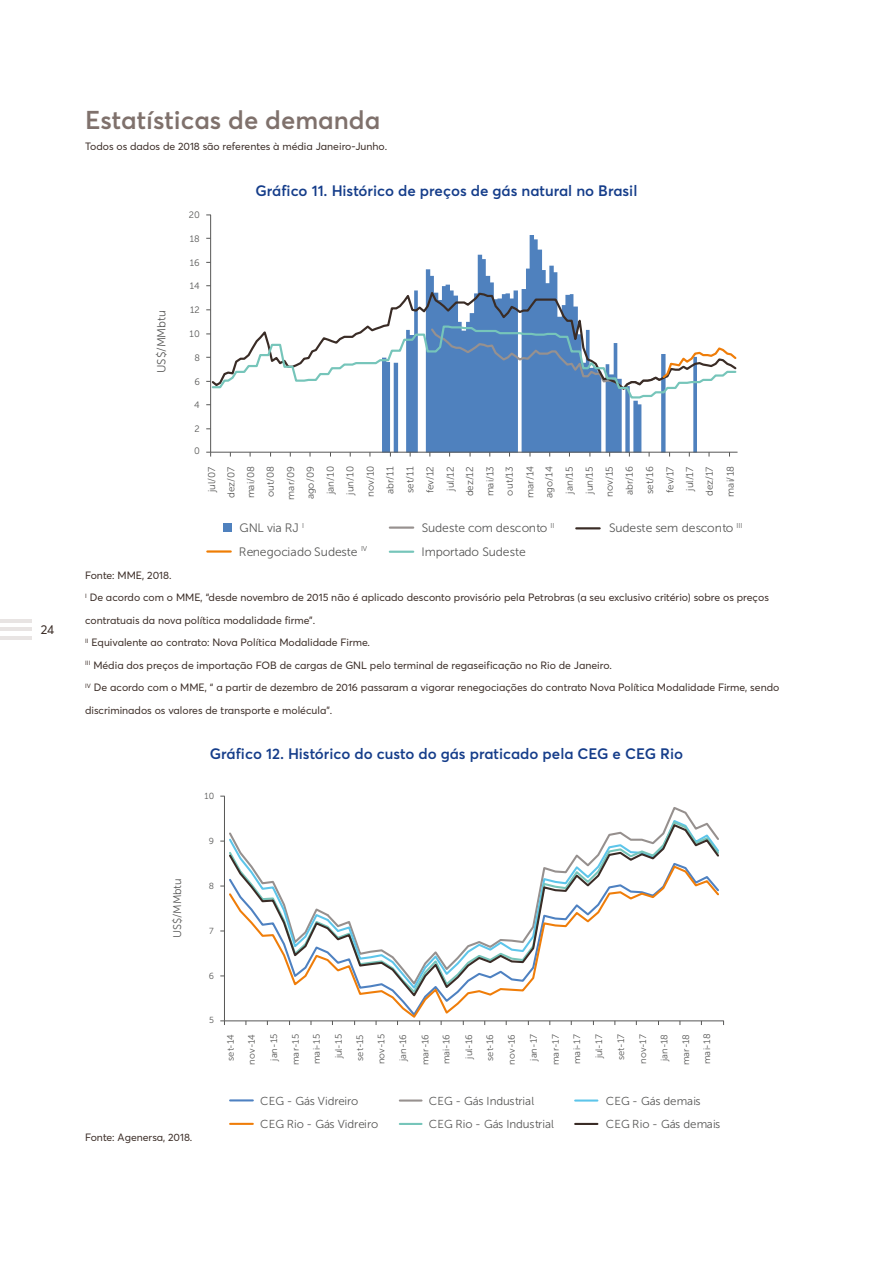
<style>
.page{position:relative;width:893px;height:1263px;background:#fff}
.page>*{position:absolute;margin:0;border:0;box-sizing:border-box;transform-origin:0 0}
.t1{font:600 25.5px "Averta";color:#7f716c}
.t2{font:600 15px "Averta";color:#153d8a}
.t3{font:12.75px "Averta";color:#3a2c26}
.t4{font:12.15px "Museo Sans 300";letter-spacing:-.01em;color:#575756}
.t5{font:11.7px "Museo Sans 300";letter-spacing:-.005em;color:#575756}
.t6{font:11.55px "Museo Sans 300";color:#575756}
.t7{font:11.1px "Museo Sans 300";letter-spacing:-.005em;color:#575756}
.t8{font:10.5px/22.5px "Averta";color:#3a2c26}
.t9{font:9.9px/19.8px "Museo Sans 300";letter-spacing:.01em;color:#575756;text-align:right}
.t10{font:9.3px "Museo Sans 300";letter-spacing:.015em;color:#575756}
.t11{font:8.85px "Museo Sans 300";color:#575756}
</style>
<div class="page">
<hr style="left:0;top:619px;width:31px;height:4px;background:#e8e4e3">
<hr style="left:0;top:627px;width:31px;height:4px;background:#e8e4e3">
<hr style="left:0;top:636px;width:31px;height:3px;background:#e8e4e3">
<svg style="left:382px;top:235px;width:315px;height:217px"></svg>
<svg style="left:211px;top:287px;width:486px;height:37px"></svg>
<hr style="left:210px;top:215px;width:1px;height:237px;background:#575756">
<svg style="left:206px;top:324px;width:531px;height:81px"></svg>
<hr style="left:211px;top:452px;width:526px;height:1px;background:#575756">
<div style="left:224px;top:524px;width:8px;height:8px;background:#4f81be"></div>
<hr style="left:207px;top:550px;width:24px;height:3px;background:#ef7d04">
<hr style="left:390px;top:526px;width:23px;height:3px;background:#97918f">
<hr style="left:390px;top:551px;width:23px;height:2px;background:#76c5ba">
<hr style="left:576px;top:527px;width:24px;height:2px;background:#3a2c26">
<svg style="left:393px;top:999px;width:71px;height:19px"></svg>
<svg style="left:229px;top:822px;width:490px;height:177px"></svg>
<hr style="left:224px;top:796px;width:1px;height:225px;background:#575756">
<hr style="left:224px;top:1020px;width:500px;height:1px;background:#575756">
<svg style="left:220px;top:1020px;width:5px;height:5px"></svg>
<hr style="left:230px;top:1099px;width:23px;height:2px;background:#4e81c1">
<hr style="left:400px;top:1099px;width:22px;height:2px;background:#97918f">
<hr style="left:575px;top:1099px;width:22px;height:2px;background:#5dc5ea">
<hr style="left:230px;top:1123px;width:23px;height:2px;background:#ef7d09">
<hr style="left:400px;top:1123px;width:22px;height:2px;background:#76c5ba">
<hr style="left:575px;top:1123px;width:22px;height:2px;background:#3a2c26">
<p class="t3" style="left:41px;top:620px;width:15px">24</p>
<h1 class="t1" style="left:85px;top:102px;width:297px">Estatísticas de demanda</h1>
<p class="t8" style="left:85px;top:135px;width:304px">Todos os dados de 2018 são referentes à média Janeiro-Junho.</p>
<p class="t5" style="left:155px;top:373px;width:65px;rotate:-90deg">US$/MMbtu</p>
<p class="t10" style="left:189px;top:210px;width:13px">20</p>
<p class="t10" style="left:190px;top:233px;width:12px">18</p>
<p class="t10" style="left:190px;top:257px;width:11px">16</p>
<p class="t10" style="left:190px;top:281px;width:12px">14</p>
<p class="t10" style="left:190px;top:305px;width:11px">12</p>
<p class="t10" style="left:190px;top:329px;width:12px">10</p>
<p class="t10" style="left:194px;top:353px;width:7px">8</p>
<p class="t10" style="left:194px;top:376px;width:7px">6</p>
<p class="t10" style="left:194px;top:400px;width:7px">4</p>
<p class="t10" style="left:195px;top:424px;width:7px">2</p>
<p class="t10" style="left:194px;top:446px;width:7px">0</p>
<h2 class="t2" style="left:256px;top:180px;width:383px">Gráfico 11. Histórico de preços de gás natural no Brasil</h2>
<p class="t9" style="left:202px;top:499px;width:35px;rotate:-90deg">jul/07 dez/07 mai/08 out/08 mar/09 ago/09 jan/10 jun/10</p>
<p class="t9" style="left:361px;top:497px;width:33px;rotate:-90deg">nov/10 abr/11 set/11 fev/12 jul/12 dez/12 mai/13 out/13</p>
<p class="t9" style="left:520px;top:498px;width:33px;line-height:19.2px;text-align:left;rotate:-90deg">mar/14 ago/14</p>
<p class="t9" style="left:559px;top:497px;width:32px;text-align:center;rotate:-90deg">jan/15 jun/15 nov/15 abr/16 set/16 fev/17 jul/17 dez/17</p>
<p class="t9" style="left:720px;top:497px;width:32px;rotate:-90deg">mai/18</p>
<p class="t4" style="left:240px;top:521px;width:66px">GNL via RJ <sup>I</sup></p>
<p class="t4" style="left:422px;top:521px;width:134px">Sudeste com desconto <sup>II</sup></p>
<p class="t4" style="left:609px;top:521px;width:135px">Sudeste sem desconto <sup>III</sup></p>
<p class="t4" style="left:239px;top:545px;width:130px">Renegociado Sudeste <sup>IV</sup></p>
<p class="t4" style="left:421px;top:545px;width:106px">Importado Sudeste</p>
<p class="t8" style="left:85px;top:563px;width:696px">Fonte: MME, 2018.<br><sup>I</sup> De acordo com o MME, “desde novembro de 2015 não é aplicado desconto provisório pela Petrobras (a seu exclusivo critério) sobre os preços contratuais da nova política modalidade firme”.<br><sup>II</sup> Equivalente ao contrato: Nova Política Modalidade Firme.<br><sup>III</sup> Média dos preços de importação FOB de cargas de GNL pelo terminal de regaseificação no Rio de Janeiro.<br><sup>IV</sup> De acordo com o MME, “ a partir de dezembro de 2016 passaram a vigorar renegociações do contrato Nova Política Modalidade Firme, sendo discriminados os valores de transporte e molécula”.</p>
<h2 class="t2" style="left:210px;top:743px;width:475px">Gráfico 12. Histórico do custo do gás praticado pela CEG e CEG Rio</h2>
<p class="t11" style="left:204px;top:791px;width:11px">10</p>
<p class="t7" style="left:171px;top:938px;width:62px;rotate:-90deg">US$/MMbtu</p>
<p class="t8" style="left:85px;top:1126px;width:109px">Fonte: Agenersa, 2018.</p>
<p class="t11" style="left:209px;top:836px;width:7px">9</p>
<p class="t11" style="left:209px;top:881px;width:7px">8</p>
<p class="t11" style="left:209px;top:926px;width:6px">7</p>
<p class="t11" style="left:209px;top:971px;width:7px">6</p>
<p class="t11" style="left:209px;top:1015px;width:6px">5</p>
<p class="t10" style="left:226px;top:1061px;width:28px;rotate:-90deg">set-14</p>
<p class="t10" style="left:247px;top:1064px;width:32px;rotate:-90deg">nov-14</p>
<p class="t10" style="left:269px;top:1061px;width:28px;rotate:-90deg">jan-15</p>
<p class="t10" style="left:291px;top:1065px;width:32px;rotate:-90deg">mar-15</p>
<p class="t10" style="left:312px;top:1064px;width:31px;rotate:-90deg">mai-15</p>
<p class="t10" style="left:334px;top:1058px;width:26px;rotate:-90deg">jul-15</p>
<p class="t10" style="left:355px;top:1061px;width:28px;rotate:-90deg">set-15</p>
<p class="t10" style="left:376px;top:1064px;width:31px;rotate:-90deg">nov-15</p>
<p class="t10" style="left:398px;top:1061px;width:28px;rotate:-90deg">jan-16</p>
<p class="t10" style="left:420px;top:1065px;width:33px;rotate:-90deg">mar-16</p>
<p class="t10" style="left:441px;top:1064px;width:32px;rotate:-90deg">mai-16</p>
<p class="t10" style="left:464px;top:1059px;width:26px;rotate:-90deg">jul-16</p>
<p class="t10" style="left:485px;top:1061px;width:28px;rotate:-90deg">set-16</p>
<p class="t10" style="left:507px;top:1064px;width:32px;rotate:-90deg">nov-16</p>
<p class="t10" style="left:529px;top:1061px;width:28px;rotate:-90deg">jan-17</p>
<p class="t10" style="left:550px;top:1065px;width:32px;rotate:-90deg">mar-17</p>
<p class="t10" style="left:572px;top:1064px;width:31px;rotate:-90deg">mai-17</p>
<p class="t10" style="left:594px;top:1058px;width:26px;rotate:-90deg">jul-17</p>
<p class="t10" style="left:616px;top:1060px;width:28px;rotate:-90deg">set-17</p>
<p class="t10" style="left:638px;top:1064px;width:31px;rotate:-90deg">nov-17</p>
<p class="t10" style="left:659px;top:1061px;width:28px;rotate:-90deg">jan-18</p>
<p class="t10" style="left:681px;top:1065px;width:33px;rotate:-90deg">mar-18</p>
<p class="t10" style="left:702px;top:1064px;width:32px;rotate:-90deg">mai-18</p>
<p class="t6" style="left:260px;top:1094px;width:100px">CEG - Gás Vidreiro</p>
<p class="t6" style="left:429px;top:1094px;width:107px">CEG - Gás Industrial</p>
<p class="t6" style="left:606px;top:1094px;width:96px">CEG - Gás demais</p>
<p class="t6" style="left:260px;top:1117px;width:119px">CEG Rio - Gás Vidreiro</p>
<p class="t6" style="left:429px;top:1117px;width:127px">CEG Rio - Gás Industrial</p>
<p class="t6" style="left:606px;top:1117px;width:116px">CEG Rio - Gás demais</p>
</div>
